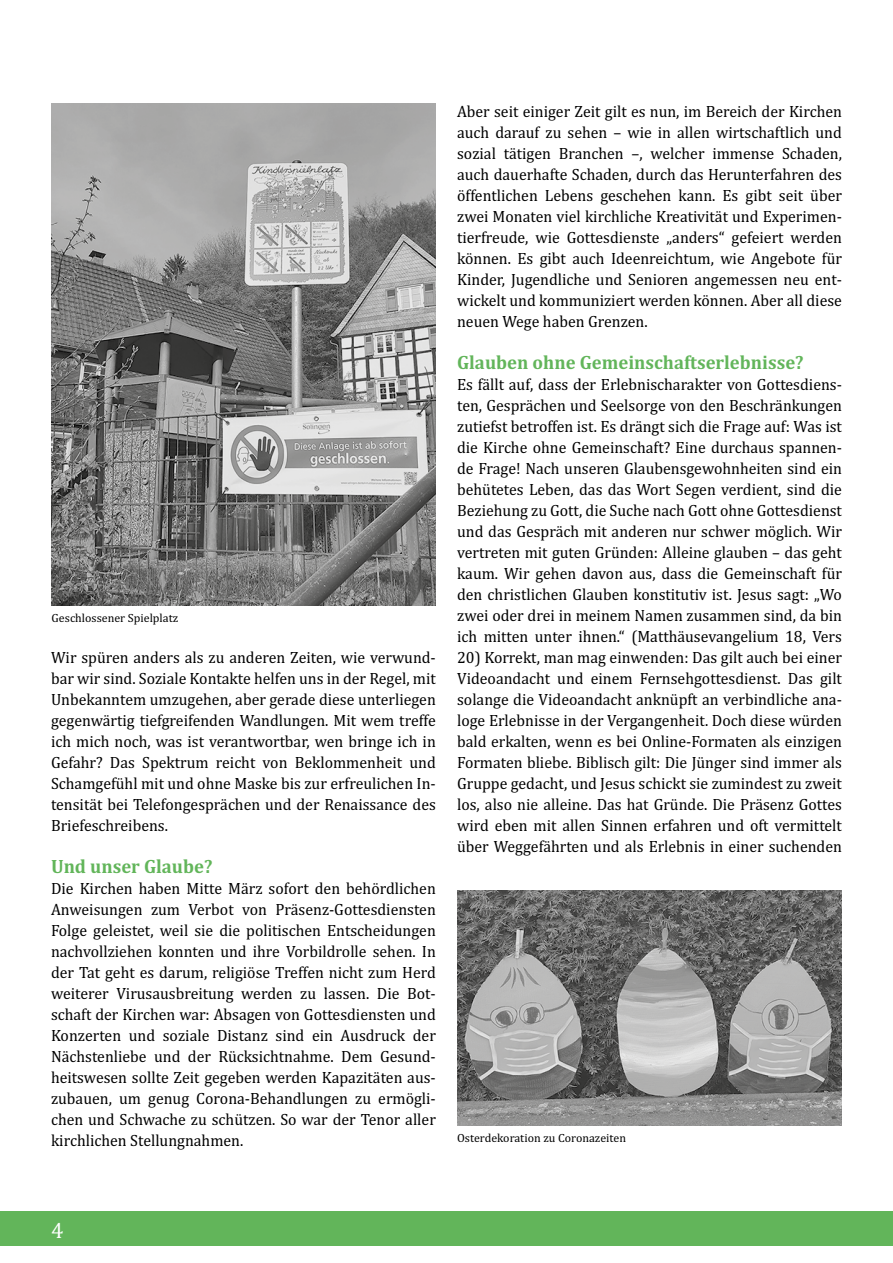
<style>
.page{position:relative;width:893px;height:1263px;background:#fff}
.page>*{position:absolute;margin:0;border:0;box-sizing:border-box;transform-origin:0 0}
.t1{font:22.5px "Cambria";color:#fff}
.t2{font:700 19.5px "Cambria";color:#62b55a;scale:.96 1}
.t3{font:16.5px/21px "Cambria";color:#000;text-align:justify;scale:.96 1}
.t4{font:12px "Cambria";color:#000}
</style>
<div class="page">
<div style="left:0;top:1212px;width:893px;height:34px;background:#62b55a"></div>
<img style="left:51px;top:103px;width:385px;height:503px">
<img style="left:457px;top:891px;width:385px;height:234px">
<p class="t4" style="left:52px;top:611px;width:128px">Geschlossener Spielplatz</p>
<p class="t3" style="left:51px;top:647px;width:402px">Wir spüren anders als zu anderen Zeiten, wie verwund&shy;bar wir sind. Soziale Kontakte helfen uns in der Regel, mit Unbekanntem umzugehen, aber gerade diese unterliegen gegenwärtig tiefgreifenden Wandlungen. Mit wem treffe ich mich noch, was ist verantwortbar, wen bringe ich in Gefahr? Das Spektrum reicht von Beklommenheit und Schamgefühl mit und ohne Maske bis zur erfreulichen In&shy;tensität bei Telefongesprächen und der Renaissance des Briefeschreibens.</p>
<p class="t2" style="left:51px;top:853px;width:170px">Und unser Glaube?</p>
<p class="t3" style="left:51px;top:878px;width:402px">Die Kirchen haben Mitte März sofort den behördlichen Anweisungen zum Verbot von Präsenz-Gottesdiensten Folge geleistet, weil sie die politischen Entscheidungen nachvollziehen konnten und ihre Vorbildrolle sehen. In der Tat geht es darum, religiöse Treffen nicht zum Herd weiterer Virusausbreitung werden zu lassen. Die Bot&shy;schaft der Kirchen war: Absagen von Gottesdiensten und Konzerten und soziale Distanz sind ein Ausdruck der Nächstenliebe und der Rücksichtnahme. Dem Gesund&shy;heitswesen sollte Zeit gegeben werden Kapazitäten aus&shy;zubauen, um genug Corona-Behandlungen zu ermögli&shy;chen und Schwache zu schützen. So war der Tenor aller kirchlichen Stellungnahmen.</p>
<p class="t3" style="left:457px;top:101px;width:402px">Aber seit einiger Zeit gilt es nun, im Bereich der Kirchen auch darauf zu sehen – wie in allen wirtschaftlich und sozial tätigen Branchen –, welcher immense Schaden, auch dauerhafte Schaden, durch das Herunterfahren des öffentlichen Lebens geschehen kann. Es gibt seit über zwei Monaten viel kirchliche Kreativität und Experimen&shy;tierfreude, wie Gottesdienste „anders“ gefeiert werden können. Es gibt auch Ideenreichtum, wie Angebote für Kinder, Jugendliche und Senioren angemessen neu ent&shy;wickelt und kommuniziert werden können. Aber all diese neuen Wege haben Grenzen.</p>
<p class="t2" style="left:457px;top:349px;width:363px">Glauben ohne Gemeinschaftserlebnisse?</p>
<p class="t3" style="left:457px;top:374px;width:402px">Es fällt auf, dass der Erlebnischarakter von Gottesdiens&shy;ten, Gesprächen und Seelsorge von den Beschränkungen zutiefst betroffen ist. Es drängt sich die Frage auf: Was ist die Kirche ohne Gemeinschaft? Eine durchaus spannen&shy;de Frage! Nach unseren Glaubensgewohnheiten sind ein behütetes Leben, das das Wort Segen verdient, sind die Beziehung zu Gott, die Suche nach Gott ohne Gottesdienst und das Gespräch mit anderen nur schwer möglich. Wir vertreten mit guten Gründen: Alleine glauben – das geht kaum. Wir gehen davon aus, dass die Gemeinschaft für den christlichen Glauben konstitutiv ist. Jesus sagt: „Wo zwei oder drei in meinem Namen zusammen sind, da bin ich mitten unter ihnen.“ (Matthäusevangelium 18, Vers</p>
<p class="t3" style="left:457px;top:647px;width:402px">20) Korrekt, man mag einwenden: Das gilt auch bei einer Videoandacht und einem Fernsehgottesdienst. Das gilt solange die Videoandacht anknüpft an verbindliche ana&shy;loge Erlebnisse in der Vergangenheit. Doch diese würden bald erkalten, wenn es bei Online-Formaten als einzigen Formaten bliebe. Biblisch gilt: Die Jünger sind immer als Gruppe gedacht, und Jesus schickt sie zumindest zu zweit los, also nie alleine. Das hat Gründe. Die Präsenz Gottes wird eben mit allen Sinnen erfahren und oft vermittelt über Weggefährten und als Erlebnis in einer suchenden</p>
<p class="t4" style="left:457px;top:1131px;width:170px">Osterdekoration zu Coronazeiten</p>
<h1 class="t1" style="left:51px;top:1217px;width:14px">4</h1>
</div>
